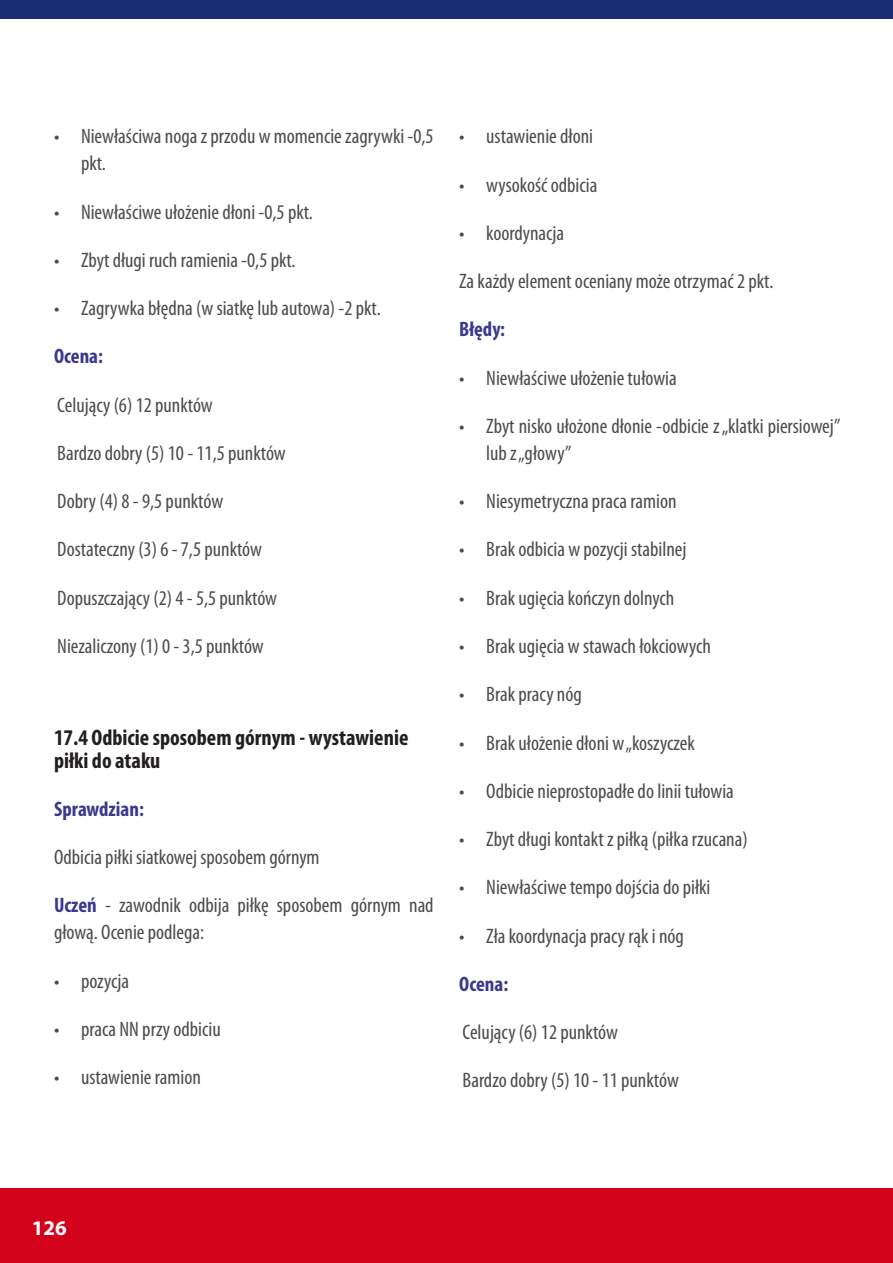
<style>
.page{position:relative;width:893px;height:1263px;background:#fff}
.page>*{position:absolute;margin:0;border:0;box-sizing:border-box;transform-origin:0 0}
.naglowki_w_tekscie{font:700 condensed 22.5px/22.5px "Myriad Pro";color:#231f20}
.treść{font:condensed 21px/27px "Myriad Pro";color:#4b4c4d}
.treść-2{font:700 condensed 21px "Myriad Pro";color:#3b398d}
.t1{font:700 21px "Myriad Pro";color:#fff}
.s1{font-weight:700;color:#3b398d}
</style>
<div class="page">
<div style="left:0;top:1188px;width:893px;height:75px;background:#d3031c"></div>
<div style="left:0;top:0;width:893px;height:18px;background:#192b71"></div>
<hr style="left:892px;top:1188px;width:1px;height:75px;background:#4b4c4d">
<p class="treść" style="left:81px;top:123px;width:354px">Niewłaściwa noga z przodu w momencie zagrywki -0,5 pkt.</p>
<p class="treść" style="left:81px;top:198px;width:233px">Niewłaściwe ułożenie dłoni -0,5 pkt.</p>
<p class="treść" style="left:81px;top:246px;width:216px">Zbyt długi ruch ramienia -0,5 pkt.</p>
<p class="treść" style="left:81px;top:294px;width:301px">Zagrywka błędna (w siatkę lub autowa) -2 pkt.</p>
<p class="treść-2" style="left:54px;top:343px;width:51px">Ocena:</p>
<p class="treść" style="left:57px;top:391px;width:157px">Celujący (6) 12 punktów</p>
<p class="treść" style="left:57px;top:439px;width:230px">Bardzo dobry (5) 10 - 11,5 punktów</p>
<p class="treść" style="left:57px;top:487px;width:167px">Dobry (4) 8 - 9,5 punktów</p>
<p class="treść" style="left:57px;top:536px;width:206px">Dostateczny (3) 6 - 7,5 punktów</p>
<p class="treść" style="left:57px;top:584px;width:221px">Dopuszczający (2) 4 - 5,5 punktów</p>
<p class="treść" style="left:57px;top:632px;width:208px">Niezaliczony (1) 0 - 3,5 punktów</p>
<p class="treść" style="left:54px;top:123px;width:7px">•</p>
<p class="treść" style="left:54px;top:198px;width:7px">•</p>
<p class="treść" style="left:54px;top:246px;width:7px">•</p>
<p class="treść" style="left:54px;top:294px;width:7px">•</p>
<p class="naglowki_w_tekscie" style="left:54px;top:726px;width:356px">17.4 Odbicie sposobem górnym - wystawienie piłki do ataku</p>
<p class="treść-2" style="left:54px;top:796px;width:92px">Sprawdzian:</p>
<p class="treść" style="left:54px;top:843px;width:267px">Odbicia piłki siatkowej sposobem górnym</p>
<p class="treść" style="left:54px;top:892px;width:381px"><span class="s1">Uczeń</span> - zawodnik odbija piłkę sposobem górnym nad głową. Ocenie podlega:</p>
<p class="treść" style="left:81px;top:967px;width:50px">pozycja</p>
<p class="treść" style="left:81px;top:1015px;width:141px">praca NN przy odbiciu</p>
<p class="treść" style="left:81px;top:1063px;width:122px">ustawienie ramion</p>
<p class="treść" style="left:54px;top:967px;width:7px">•</p>
<p class="treść" style="left:54px;top:1015px;width:7px">•</p>
<p class="treść" style="left:54px;top:1063px;width:7px">•</p>
<p class="treść" style="left:486px;top:123px;width:108px">ustawienie dłoni</p>
<p class="treść" style="left:486px;top:171px;width:113px">wysokość odbicia</p>
<p class="treść" style="left:486px;top:219px;width:79px">koordynacja</p>
<p class="treść" style="left:459px;top:267px;width:316px">Za każdy element oceniany może otrzymać 2 pkt.</p>
<p class="treść-2" style="left:459px;top:316px;width:47px">Błędy:</p>
<p class="treść" style="left:486px;top:364px;width:192px">Niewłaściwe ułożenie tułowia</p>
<p class="treść" style="left:486px;top:412px;width:356px">Zbyt nisko ułożone dłonie -odbicie z „klatki piersiowej” lub z „głowy”</p>
<p class="treść" style="left:486px;top:487px;width:192px">Niesymetryczna praca ramion</p>
<p class="treść" style="left:486px;top:536px;width:202px">Brak odbicia w pozycji stabilnej</p>
<p class="treść" style="left:486px;top:584px;width:190px">Brak ugięcia kończyn dolnych</p>
<p class="treść" style="left:486px;top:632px;width:226px">Brak ugięcia w stawach łokciowych</p>
<p class="treść" style="left:486px;top:680px;width:97px">Brak pracy nóg</p>
<p class="treść" style="left:486px;top:729px;width:210px">Brak ułożenie dłoni w „koszyczek</p>
<p class="treść" style="left:486px;top:777px;width:249px">Odbicie nieprostopadłe do linii tułowia</p>
<p class="treść" style="left:486px;top:825px;width:263px">Zbyt długi kontakt z piłką (piłka rzucana)</p>
<p class="treść" style="left:486px;top:874px;width:226px">Niewłaściwe tempo dojścia do piłki</p>
<p class="treść" style="left:486px;top:922px;width:199px">Zła koordynacja pracy rąk i nóg</p>
<p class="treść-2" style="left:459px;top:971px;width:51px">Ocena:</p>
<p class="treść" style="left:463px;top:1018px;width:157px">Celujący (6) 12 punktów</p>
<p class="treść" style="left:463px;top:1067px;width:218px">Bardzo dobry (5) 10 - 11 punktów</p>
<p class="treść" style="left:459px;top:123px;width:7px">•</p>
<p class="treść" style="left:459px;top:171px;width:7px">•</p>
<p class="treść" style="left:459px;top:219px;width:7px">•</p>
<p class="treść" style="left:459px;top:364px;width:7px">•</p>
<p class="treść" style="left:459px;top:412px;width:7px">•</p>
<p class="treść" style="left:459px;top:487px;width:7px">•</p>
<p class="treść" style="left:459px;top:536px;width:7px">•</p>
<p class="treść" style="left:459px;top:584px;width:7px">•</p>
<p class="treść" style="left:459px;top:632px;width:7px">•</p>
<p class="treść" style="left:459px;top:680px;width:7px">•</p>
<p class="treść" style="left:459px;top:729px;width:7px">•</p>
<p class="treść" style="left:459px;top:777px;width:7px">•</p>
<p class="treść" style="left:459px;top:825px;width:7px">•</p>
<p class="treść" style="left:459px;top:874px;width:7px">•</p>
<p class="treść" style="left:459px;top:922px;width:7px">•</p>
<p class="t1" style="left:32px;top:1214px;width:24px">126</p>
</div>
